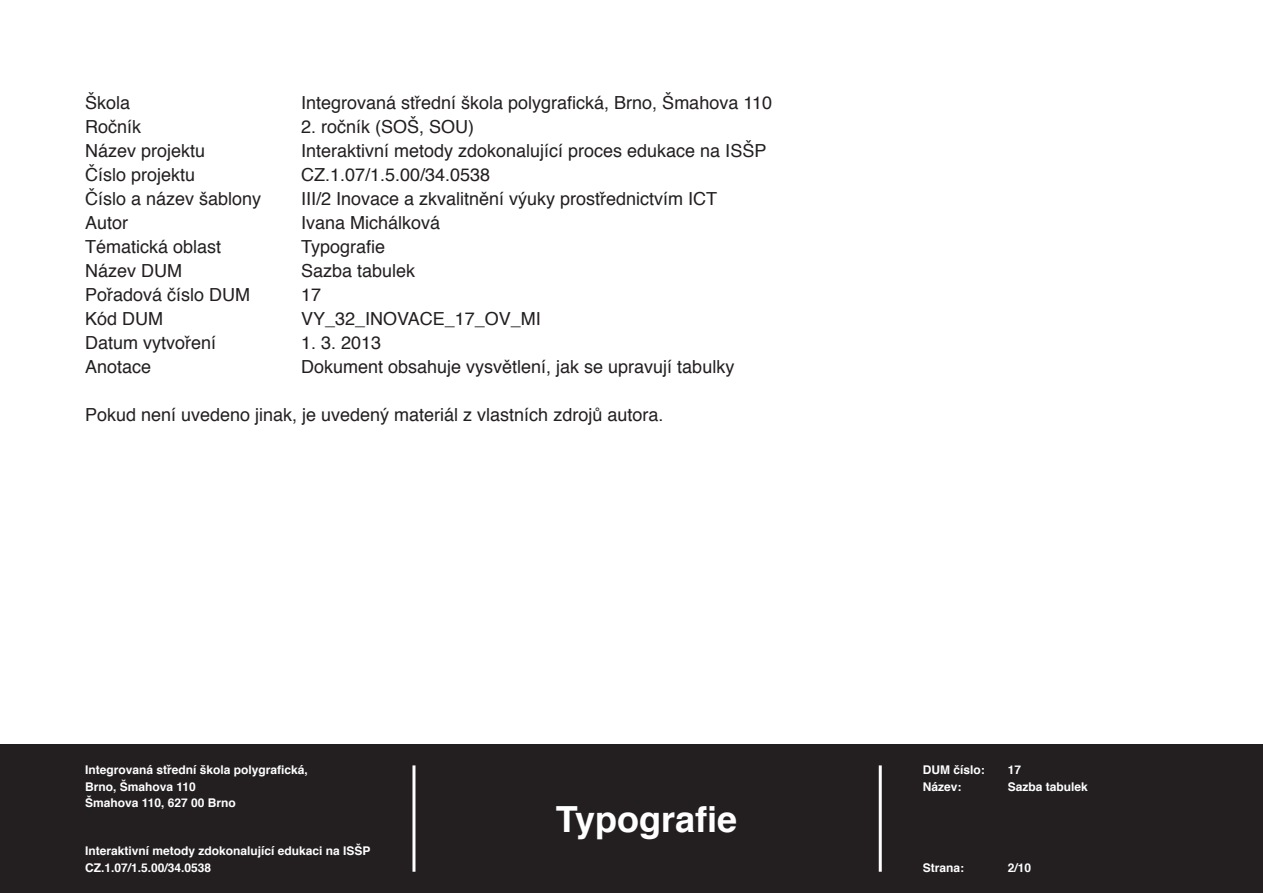
<style>
.page{position:relative;width:1263px;height:893px;background:#fff}
.page>*{position:absolute;margin:0;border:0;box-sizing:border-box;transform-origin:0 0}
.t1{font:700 36px "Helvetica";color:#fff}
.t2{font:18px "Helvetica";color:#231f20}
.t3{font:700 12px/16.5px "Helvetica";color:#fff}
</style>
<div class="page">
<div style="left:0;top:744px;width:1263px;height:149px;background:#231f20"></div>
<hr style="left:412px;top:765px;width:3px;height:107px;background:#fff">
<hr style="left:879px;top:765px;width:3px;height:107px;background:#fff">
<p class="t2" style="left:85px;top:95px;width:47px">Škola</p>
<p class="t2" style="left:301px;top:95px;width:472px">Integrovaná střední škola polygrafická, Brno, Šmahova 110</p>
<p class="t2" style="left:85px;top:119px;width:58px">Ročník</p>
<p class="t2" style="left:301px;top:119px;width:175px">2. ročník (SOŠ, SOU)</p>
<p class="t2" style="left:85px;top:143px;width:122px">Název projektu</p>
<p class="t2" style="left:301px;top:143px;width:467px">Interaktivní metody zdokonalující proces edukace na ISŠP</p>
<p class="t2" style="left:85px;top:167px;width:112px">Číslo projektu</p>
<p class="t2" style="left:301px;top:167px;width:191px">CZ.1.07/1.5.00/34.0538</p>
<p class="t2" style="left:85px;top:191px;width:178px">Číslo a název šablony</p>
<p class="t2" style="left:301px;top:191px;width:418px">III/2 Inovace a zkvalitnění výuky prostřednictvím ICT</p>
<p class="t2" style="left:85px;top:215px;width:45px">Autor</p>
<p class="t2" style="left:301px;top:215px;width:141px">Ivana Michálková</p>
<p class="t2" style="left:85px;top:239px;width:138px">Tématická oblast</p>
<p class="t2" style="left:301px;top:239px;width:86px">Typografie</p>
<p class="t2" style="left:85px;top:263px;width:99px">Název DUM</p>
<p class="t2" style="left:301px;top:263px;width:116px">Sazba tabulek</p>
<p class="t2" style="left:85px;top:287px;width:167px">Pořadová číslo DUM</p>
<p class="t2" style="left:301px;top:287px;width:22px">17</p>
<p class="t2" style="left:85px;top:311px;width:80px">Kód DUM</p>
<p class="t2" style="left:301px;top:311px;width:241px">VY_32_INOVACE_17_OV_MI</p>
<p class="t2" style="left:85px;top:335px;width:133px">Datum vytvoření</p>
<p class="t2" style="left:301px;top:335px;width:82px">1. 3. 2013</p>
<p class="t2" style="left:85px;top:359px;width:68px">Anotace</p>
<p class="t2" style="left:301px;top:359px;width:435px">Dokument obsahuje vysvětlení, jak se upravují tabulky</p>
<p class="t2" style="left:85px;top:407px;width:580px">Pokud není uvedeno jinak, je uvedený materiál z vlastních zdrojů autora.</p>
<p class="t3" style="left:85px;top:763px;width:224px">Integrovaná střední škola polygrafická,<br>Brno, Šmahova 110<br>Šmahova 110, 627 00 Brno</p>
<p class="t3" style="left:85px;top:844px;width:287px">Interaktivní metody zdokonalující edukaci na ISŠP<br>CZ.1.07/1.5.00/34.0538</p>
<h1 class="t1" style="left:556px;top:804px;width:183px">Typografie</h1>
<p class="t3" style="left:923px;top:763px;width:64px">DUM číslo:</p>
<p class="t3" style="left:1008px;top:763px;width:15px">17</p>
<p class="t3" style="left:923px;top:779px;width:40px">Název:</p>
<p class="t3" style="left:1008px;top:779px;width:82px">Sazba tabulek</p>
<p class="t3" style="left:923px;top:860px;width:43px">Strana:</p>
<p class="t3" style="left:1008px;top:860px;width:25px">2/10</p>
</div>
